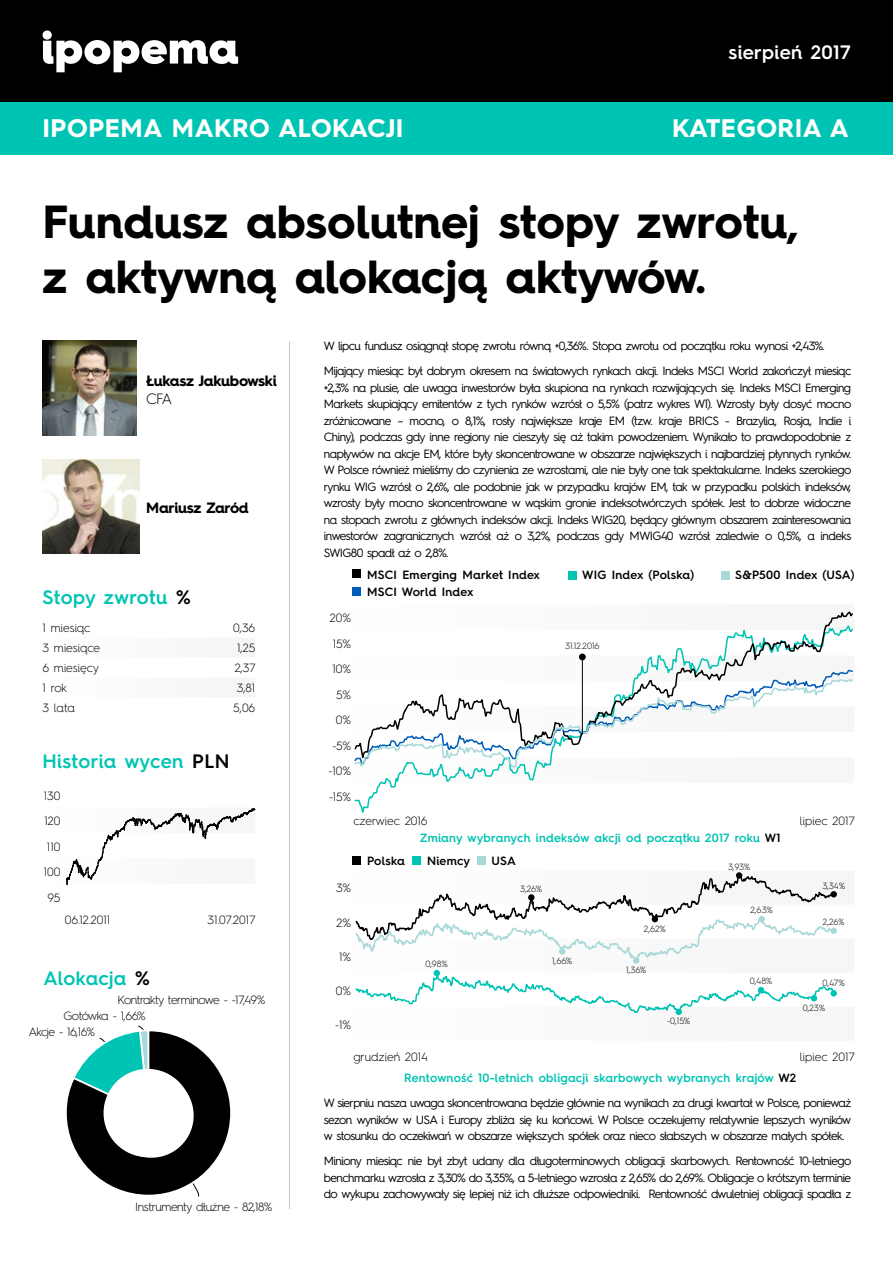
<style>
.page{position:relative;width:893px;height:1263px;background:#fff}
.page>*{position:absolute;margin:0;border:0;box-sizing:border-box;transform-origin:0 0}
.t1{font:700 46.5px/55.8px "Hurme Geometric Sans 4";letter-spacing:-.005em;color:#000}
.t2{font:700 25.5px "Hurme Geometric Sans 4";letter-spacing:.02em;color:#fff}
.t3{font:600 19.5px "Hurme Geometric Sans 4";letter-spacing:.02em;color:#00c4b3}
.t4{font:600 19.5px "Hurme Geometric Sans 4";letter-spacing:.02em;color:#fff}
.t5{font:700 15px "Hurme Geometric Sans 4";letter-spacing:-.02em;color:#000}
.t6{font:300 15px "Hurme Geometric Sans 4";color:#000}
.t7{font:12px/16.5px "Hurme Geometric Sans 4";letter-spacing:-.05em;color:#000;text-align:justify}
.t8{font:300 12px/25.5px "Hurme Geometric Sans 4";letter-spacing:-.01em;color:#000;text-align:center}
.t9{font:600 12px "Hurme Geometric Sans 4";letter-spacing:.02em;color:#00c4b3}
.t10{font:600 12px "Hurme Geometric Sans 4";letter-spacing:.02em;color:#000}
.t11{font:300 12px "Hurme Geometric Sans 4";letter-spacing:-.04em;color:#000}
.t12{font:300 9px "Hurme Geometric Sans 4";color:#000}
.s1{color:#000}
</style>
<div class="page">
<svg style="left:66px;top:1026px;width:165px;height:171px"></svg>
<div style="left:104px;top:1069px;width:88px;height:88px;background:#fff;border-radius:50%"></div>
<div style="left:0;top:0;width:893px;height:102px;background:#000"></div>
<svg style="left:43px;top:30px;width:195px;height:42px"></svg>
<div style="left:0;top:102px;width:893px;height:52px;background:#00c4b3"></div>
<hr style="left:289px;top:341px;width:1px;height:868px;background:#c6c6c6">
<img style="left:43px;top:341px;width:93px;height:95px">
<img style="left:43px;top:459px;width:97px;height:94px">
<svg style="left:66px;top:808px;width:190px;height:76px"></svg>
<div style="left:110px;top:1074px;width:83px;height:83px;background:#fff;border-radius:50%"></div>
<div style="left:109px;top:1073px;width:85px;height:85px;border:2px solid #fff;border-radius:50%"></div>
<div style="left:352px;top:570px;width:9px;height:8px;background:#000"></div>
<div style="left:352px;top:856px;width:9px;height:9px;background:#000"></div>
<div style="left:412px;top:856px;width:9px;height:9px;background:#00c4b3"></div>
<div style="left:477px;top:856px;width:8px;height:9px;background:#a8d8d7"></div>
<div style="left:568px;top:571px;width:9px;height:8px;background:#00c4b3"></div>
<div style="left:721px;top:571px;width:9px;height:8px;background:#a8d8d7"></div>
<div style="left:352px;top:587px;width:9px;height:9px;background:#005cb9"></div>
<svg style="left:354px;top:770px;width:182px;height:43px"></svg>
<svg style="left:579px;top:611px;width:274px;height:58px"></svg>
<svg style="left:581px;top:669px;width:272px;height:9px"></svg>
<svg style="left:354px;top:678px;width:499px;height:92px"></svg>
<div style="left:579px;top:653px;width:7px;height:7px;border:2px solid #000;border-radius:50%"></div>
<hr style="left:582px;top:657px;width:1px;height:77px;background:#000">
<svg style="left:355px;top:969px;width:481px;height:44px"></svg>
<div style="left:675px;top:1009px;width:7px;height:6px;background:#00c4b3;border-radius:50%"></div>
<svg style="left:355px;top:872px;width:481px;height:91px"></svg>
<h2 class="t2" style="left:43px;top:111px;width:362px">IPOPEMA MAKRO ALOKACJI</h2>
<h3 class="t4" style="left:728px;top:39px;width:124px">sierpień 2017</h3>
<h2 class="t2" style="left:672px;top:111px;width:178px">KATEGORIA A</h2>
<h1 class="t1" style="left:43px;top:193px;width:758px">Fundusz absolutnej stopy zwrotu, z aktywną alokacją aktywów.</h1>
<p class="t5" style="left:146px;top:370px;width:132px">Łukasz Jakubowski</p>
<p class="t6" style="left:146px;top:389px;width:27px">CFA</p>
<p class="t5" style="left:146px;top:497px;width:104px">Mariusz Zaród</p>
<h3 class="t3" style="left:43px;top:583px;width:150px">Stopy zwrotu <span class="s1">%</span></h3>
<p class="t8" style="left:43px;top:615px;width:50px">1 miesiąc</p>
<p class="t8" style="left:233px;top:615px;width:24px">0,36</p>
<p class="t8" style="left:43px;top:635px;width:59px">3 miesiące</p>
<p class="t8" style="left:237px;top:635px;width:20px">1,25</p>
<p class="t8" style="left:43px;top:655px;width:58px">6 miesięcy</p>
<p class="t8" style="left:235px;top:655px;width:23px">2,37</p>
<p class="t8" style="left:43px;top:675px;width:26px">1 rok</p>
<p class="t8" style="left:237px;top:675px;width:20px">3,81</p>
<p class="t8" style="left:43px;top:695px;width:34px">3 lata</p>
<p class="t8" style="left:233px;top:695px;width:24px">5,06</p>
<h3 class="t3" style="left:43px;top:748px;width:188px">Historia wycen <span class="s1">PLN</span></h3>
<p class="t8" style="left:44px;top:782px;width:18px">130<br>120<br>110<br>100<br>95</p>
<p class="t8" style="left:65px;top:906px;width:47px">06.12.2011</p>
<p class="t8" style="left:207px;top:906px;width:50px">31.07.2017</p>
<h3 class="t3" style="left:43px;top:964px;width:108px">Alokacja <span class="s1">%</span></h3>
<p class="t11" style="left:118px;top:991px;width:149px">Kontrakty terminowe - -17,49%</p>
<p class="t11" style="left:64px;top:1007px;width:84px">Gotówka - 1,66%</p>
<p class="t11" style="left:29px;top:1023px;width:68px">Akcje - 16,16%</p>
<p class="t11" style="left:135px;top:1199px;width:139px">Instrumenty dłużne - 82,18%</p>
<p class="t7" style="left:324px;top:333px;width:529px;line-height:25px">W lipcu fundusz osiągnął stopę zwrotu równą +0,36%. Stopa zwrotu od początku roku wynosi +2,43%.<br>Mijający miesiąc był dobrym okresem na światowych rynkach akcji. Indeks MSCI World zakończył miesiąc</p>
<p class="t7" style="left:324px;top:379px;width:529px">+2,3% na plusie, ale uwaga inwestorów była skupiona na rynkach rozwijających się. Indeks MSCI Emerging Markets skupiający emitentów z tych rynków wzrósł o 5,5% (patrz wykres W1). Wzrosty były dosyć mocno zróżnicowane – mocno, o 8,1%, rosły największe kraje EM (tzw. kraje BRICS - Brazylia, Rosja, Indie i Chiny), podczas gdy inne regiony nie cieszyły się aż takim powodzeniem. Wynikało to prawdopodobnie z napływów na akcje EM, które były skoncentrowane w obszarze największych i najbardziej płynnych rynków.<br>W Polsce również mieliśmy do czynienia ze wzrostami, ale nie były one tak spektakularne. Indeks szerokiego rynku WIG wzrósł o 2,6%, ale podobnie jak w przypadku krajów EM, tak w przypadku polskich indeksów, wzrosty były mocno skoncentrowane w wąskim gronie indeksotwórczych spółek. Jest to dobrze widoczne na stopach zwrotu z głównych indeksów akcji. Indeks WIG20, będący głównym obszarem zainteresowania inwestorów zagranicznych wzrósł aż o 3,2%, podczas gdy MWIG40 wzrósł zaledwie o 0,5%, a indeks SWIG80 spadł aż o 2,8%.</p>
<p class="t10" style="left:367px;top:566px;width:174px">MSCI Emerging Market Index</p>
<p class="t8" style="left:328px;top:605px;width:24px;text-align:right">20%<br>15%<br>10%<br>5%<br>0% -5% -10% -15%</p>
<p class="t10" style="left:367px;top:583px;width:108px">MSCI World Index</p>
<p class="t8" style="left:353px;top:807px;width:76px">czerwiec 2016</p>
<p class="t10" style="left:582px;top:566px;width:113px">WIG Index (Polska)</p>
<p class="t10" style="left:735px;top:566px;width:121px">S&amp;P500 Index (USA)</p>
<p class="t12" style="left:565px;top:640px;width:36px">31.12.2016</p>
<p class="t8" style="left:800px;top:807px;width:56px">lipiec 2017</p>
<p class="t9" style="left:420px;top:829px;width:362px">Zmiany wybranych indeksów akcji od początku 2017 roku <span class="s1">W1</span></p>
<p class="t10" style="left:367px;top:852px;width:39px">Polska</p>
<p class="t10" style="left:427px;top:852px;width:45px">Niemcy</p>
<p class="t10" style="left:491px;top:852px;width:26px">USA</p>
<p class="t12" style="left:728px;top:860px;width:24px">3,93%</p>
<p class="t8" style="left:336px;top:875px;width:16px">3%</p>
<p class="t8" style="left:336px;top:909px;width:16px">2%</p>
<p class="t8" style="left:339px;top:943px;width:14px">1%</p>
<p class="t8" style="left:336px;top:977px;width:17px">0%</p>
<p class="t8" style="left:335px;top:1011px;width:17px">-1%</p>
<p class="t12" style="left:426px;top:958px;width:24px">0,98%</p>
<p class="t12" style="left:520px;top:882px;width:24px">3,26%</p>
<p class="t12" style="left:552px;top:954px;width:22px">1,66%</p>
<p class="t12" style="left:644px;top:922px;width:24px">2,62%</p>
<p class="t12" style="left:626px;top:963px;width:22px">1,36%</p>
<p class="t12" style="left:667px;top:1015px;width:25px">-0,15%</p>
<p class="t12" style="left:750px;top:904px;width:24px">2,63%</p>
<p class="t12" style="left:822px;top:879px;width:24px">3,34%</p>
<p class="t12" style="left:823px;top:916px;width:23px">2,26%</p>
<p class="t12" style="left:750px;top:975px;width:24px">0,48%</p>
<p class="t12" style="left:823px;top:976px;width:24px">0,47%</p>
<p class="t12" style="left:803px;top:1001px;width:24px">0,23%</p>
<p class="t8" style="left:353px;top:1044px;width:76px">grudzień 2014</p>
<p class="t8" style="left:800px;top:1044px;width:56px">lipiec 2017</p>
<p class="t9" style="left:404px;top:1069px;width:393px">Rentowność 10-letnich obligacji skarbowych wybranych krajów <span class="s1">W2</span></p>
<p class="t7" style="left:324px;top:1094px;width:529px">W sierpniu nasza uwaga skoncentrowana będzie głównie na wynikach za drugi kwartał w Polsce, ponieważ sezon wyników w USA i Europy zbliża się ku końcowi. W Polsce oczekujemy relatywnie lepszych wyników w stosunku do oczekiwań w obszarze większych spółek oraz nieco słabszych w obszarze małych spółek.</p>
<p class="t7" style="left:324px;top:1152px;width:529px">Miniony miesiąc nie był zbyt udany dla długoterminowych obligacji skarbowych. Rentowność 10-letniego benchmarku wzrosła z 3,30% do 3,35%, a 5-letniego wzrosła z 2,65% do 2,69%. Obligacje o krótszym terminie do wykupu zachowywały się lepiej niż ich dłuższe odpowiedniki. Rentowność dwuletniej obligacji spadła z</p>
</div>
